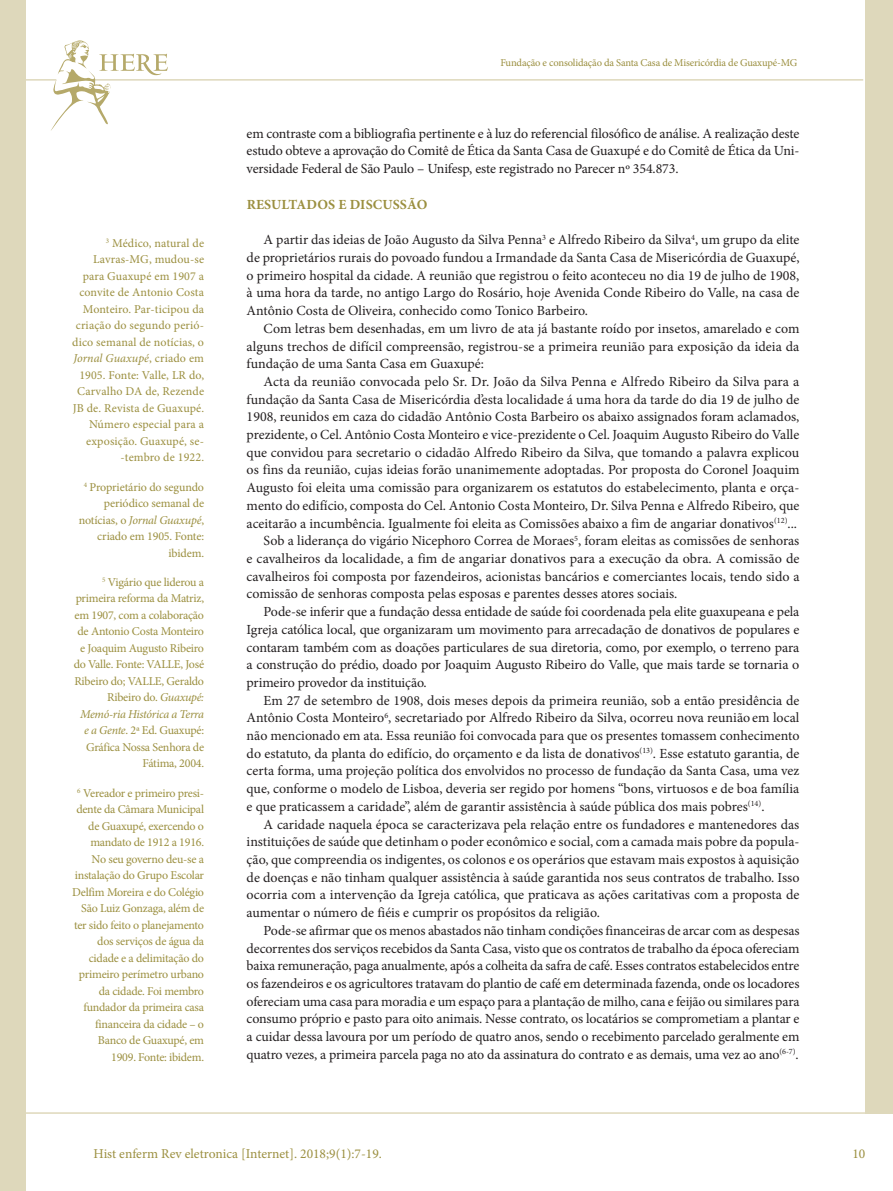
<style>
.page{position:relative;width:893px;height:1191px;background:#fff}
.page>*{position:absolute;margin:0;border:0;box-sizing:border-box;transform-origin:0 0}
.t1{font:13.95px/17.7px "Minion Pro";letter-spacing:-.005em;color:#231f20;text-align:justify}
.t2{font:700 13.95px "Minion Pro";letter-spacing:.01em;color:#9b8f3f}
.t3{font:13.5px "Minion Pro";color:#9b8f3f}
.t4{font:12px/16.5px "Minion Pro";letter-spacing:-.02em;color:#9b8f3f;text-align:right}
.t5{font:12px/16.5px "Minion Pro";letter-spacing:.01em;color:#9b8f3f;text-align:right}
.t6{font:10.5px "Minion Pro";letter-spacing:-.015em;color:#9b8f3f}
.s1{font-style:italic}
</style>
<div class="page">
<hr style="left:0;top:1112px;width:893px;height:1px;background:#ded8bb">
<hr style="left:0;top:79px;width:863px;height:2px;background:#ded8bb">
<div style="left:865px;top:0;width:28px;height:1113px;background:#ded8bb"></div>
<div style="left:0;top:0;width:26px;height:1191px;background:#ded8bb"></div>
<svg style="left:50px;top:40px;width:118px;height:91px"></svg>
<p class="t5" style="left:72px;top:235px;width:133px"><sup>3</sup> Médico, natural de<br>Lavras-MG, mudou-se para Guaxupé em 1907 a convite de Antonio Costa<br>Monteiro. Par-ticipou da criação do segundo perió&shy;dico semanal de notícias, o<br><span class="s1">Jornal Guaxupé</span>, criado em<br>1905. Fonte: Valle, LR do,<br>Carvalho DA de, Rezende<br>JB de. Revista de Guaxupé.<br>Número especial para a exposição. Guaxupé, se--tembro de 1922.</p>
<p class="t4" style="left:79px;top:478px;width:127px"><sup>4</sup> Proprietário do segundo periódico semanal de notícias, o <span class="s1">Jornal Guaxupé</span>, criado em 1905. Fonte: ibidem.</p>
<p class="t4" style="left:74px;top:574px;width:132px"><sup>5</sup> Vigário que liderou a primeira reforma da Matriz, em 1907, com a colaboração de Antonio Costa Monteiro e Joaquim Augusto Ribeiro do Valle. Fonte: VALLE, José<br>Ribeiro do; VALLE, Geraldo<br>Ribeiro do. <span class="s1">Guaxupé:<br>Memó-ria Histórica a Terra e a Gente</span>. 2ª Ed. Guaxupé:<br>Gráfica Nossa Senhora de<br>Fátima, 2004.</p>
<p class="t4" style="left:72px;top:784px;width:133px"><sup>6</sup> Vereador e primeiro presi&shy;dente da Câmara Municipal de Guaxupé, exercendo o mandato de 1912 a 1916.<br>No seu governo deu-se a instalação do Grupo Escolar<br>Delfim Moreira e do Colégio<br>São Luiz Gonzaga, além de ter sido feito o planejamento dos serviços de água da cidade e a delimitação do primeiro perímetro urbano da cidade. Foi membro fundador da primeira casa financeira da cidade – o<br>Banco de Guaxupé, em<br>1909. Fonte: ibidem.</p>
<p class="t6" style="left:500px;top:56px;width:298px">Fundação e consolidação da Santa Casa de Misericórdia de Guaxupé-MG</p>
<p class="t1" style="left:247px;top:124px;width:554px">em contraste com a bibliografia pertinente e à luz do referencial filosófico de análise. A realização deste estudo obteve a aprovação do Comitê de Ética da Santa Casa de Guaxupé e do Comitê de Ética da Uni&shy;versidade Federal de São Paulo – Unifesp, este registrado no Parecer nº 354.873.</p>
<p class="t2" style="left:247px;top:195px;width:182px">RESULTADOS E DISCUSSÃO</p>
<p class="t1" style="left:247px;top:231px;width:554px;text-indent:17px">A partir das ideias de João Augusto da Silva Penna<sup>3</sup> e Alfredo Ribeiro da Silva<sup>4</sup>, um grupo da elite de proprietários rurais do povoado fundou a Irmandade da Santa Casa de Misericórdia de Guaxupé, o primeiro hospital da cidade. A reunião que registrou o feito aconteceu no dia 19 de julho de 1908, à uma hora da tarde, no antigo Largo do Rosário, hoje Avenida Conde Ribeiro do Valle, na casa de Antônio Costa de Oliveira, conhecido como Tonico Barbeiro.</p>
<p class="t1" style="left:247px;top:319px;width:554px;text-indent:17px">Com letras bem desenhadas, em um livro de ata já bastante roído por insetos, amarelado e com alguns trechos de difícil compreensão, registrou-se a primeira reunião para exposição da ideia da fundação de uma Santa Casa em Guaxupé:</p>
<p class="t1" style="left:264px;top:373px;width:537px">Acta da reunião convocada pelo Sr. Dr. João da Silva Penna e Alfredo Ribeiro da Silva para a</p>
<p class="t1" style="left:247px;top:390px;width:554px">fundação da Santa Casa de Misericórdia d’esta localidade á uma hora da tarde do dia 19 de julho de</p>
<p class="t1" style="left:247px;top:408px;width:554px">1908, reunidos em caza do cidadão Antônio Costa Barbeiro os abaixo assignados foram aclamados,</p>
<p class="t1" style="left:247px;top:426px;width:554px">prezidente, o Cel. Antônio Costa Monteiro e vice-prezidente o Cel. Joaquim Augusto Ribeiro do Valle</p>
<p class="t1" style="left:247px;top:443px;width:554px">que convidou para secretario o cidadão Alfredo Ribeiro da Silva, que tomando a palavra explicou</p>
<p class="t1" style="left:247px;top:461px;width:554px">os fins da reunião, cujas ideias forão unanimemente adoptadas. Por proposta do Coronel Joaquim</p>
<p class="t1" style="left:247px;top:479px;width:554px">Augusto foi eleita uma comissão para organizarem os estatutos do estabelecimento, planta e orça-</p>
<p class="t1" style="left:247px;top:496px;width:554px">mento do edifício, composta do Cel. Antonio Costa Monteiro, Dr. Silva Penna e Alfredo Ribeiro, que</p>
<p class="t1" style="left:247px;top:514px;width:552px">aceitarão a incumbência. Igualmente foi eleita as Comissões abaixo a fim de angariar donativos<sup>(12)</sup>...</p>
<p class="t1" style="left:264px;top:532px;width:537px">Sob a liderança do vigário Nicephoro Correa de Moraes<sup>5</sup>, foram eleitas as comissões de senhoras</p>
<p class="t1" style="left:247px;top:550px;width:554px">e cavalheiros da localidade, a fim de angariar donativos para a execução da obra. A comissão de</p>
<p class="t1" style="left:247px;top:567px;width:555px">cavalheiros foi composta por fazendeiros, acionistas bancários e comerciantes locais, tendo sido a</p>
<p class="t1" style="left:247px;top:585px;width:432px">comissão de senhoras composta pelas esposas e parentes desses atores sociais.</p>
<p class="t1" style="left:264px;top:603px;width:537px">Pode-se inferir que a fundação dessa entidade de saúde foi coordenada pela elite guaxupeana e pela</p>
<p class="t1" style="left:247px;top:620px;width:554px">Igreja católica local, que organizaram um movimento para arrecadação de donativos de populares e</p>
<p class="t1" style="left:247px;top:638px;width:554px">contaram também com as doações particulares de sua diretoria, como, por exemplo, o terreno para</p>
<p class="t1" style="left:247px;top:656px;width:554px">a construção do prédio, doado por Joaquim Augusto Ribeiro do Valle, que mais tarde se tornaria o</p>
<p class="t1" style="left:247px;top:673px;width:182px">primeiro provedor da instituição.</p>
<p class="t1" style="left:264px;top:691px;width:537px">Em 27 de setembro de 1908, dois meses depois da primeira reunião, sob a então presidência de</p>
<p class="t1" style="left:247px;top:709px;width:554px">Antônio Costa Monteiro<sup>6</sup>, secretariado por Alfredo Ribeiro da Silva, ocorreu nova reunião em local</p>
<p class="t1" style="left:247px;top:727px;width:554px">não mencionado em ata. Essa reunião foi convocada para que os presentes tomassem conhecimento</p>
<p class="t1" style="left:247px;top:744px;width:554px">do estatuto, da planta do edifício, do orçamento e da lista de donativos<sup>(13)</sup>. Esse estatuto garantia, de</p>
<p class="t1" style="left:247px;top:762px;width:554px">certa forma, uma projeção política dos envolvidos no processo de fundação da Santa Casa, uma vez</p>
<p class="t1" style="left:247px;top:780px;width:554px">que, conforme o modelo de Lisboa, deveria ser regido por homens “bons, virtuosos e de boa família</p>
<p class="t1" style="left:247px;top:797px;width:519px">e que praticassem a caridade”, além de garantir assistência à saúde pública dos mais pobres<sup>(14)</sup>.</p>
<p class="t1" style="left:264px;top:815px;width:537px">A caridade naquela época se caracterizava pela relação entre os fundadores e mantenedores das</p>
<p class="t1" style="left:247px;top:833px;width:554px">instituições de saúde que detinham o poder econômico e social, com a camada mais pobre da popula-</p>
<p class="t1" style="left:247px;top:850px;width:554px">ção, que compreendia os indigentes, os colonos e os operários que estavam mais expostos à aquisição</p>
<p class="t1" style="left:247px;top:868px;width:554px">de doenças e não tinham qualquer assistência à saúde garantida nos seus contratos de trabalho. Isso</p>
<p class="t1" style="left:247px;top:886px;width:554px">ocorria com a intervenção da Igreja católica, que praticava as ações caritativas com a proposta de</p>
<p class="t1" style="left:247px;top:904px;width:355px">aumentar o número de fiéis e cumprir os propósitos da religião.</p>
<p class="t1" style="left:264px;top:921px;width:537px">Pode-se afirmar que os menos abastados não tinham condições financeiras de arcar com as despesas</p>
<p class="t1" style="left:247px;top:939px;width:554px">decorrentes dos serviços recebidos da Santa Casa, visto que os contratos de trabalho da época ofereciam</p>
<p class="t1" style="left:247px;top:957px;width:554px">baixa remuneração, paga anualmente, após a colheita da safra de café. Esses contratos estabelecidos entre</p>
<p class="t1" style="left:247px;top:974px;width:554px">os fazendeiros e os agricultores tratavam do plantio de café em determinada fazenda, onde os locadores</p>
<p class="t1" style="left:247px;top:992px;width:554px">ofereciam uma casa para moradia e um espaço para a plantação de milho, cana e feijão ou similares para</p>
<p class="t1" style="left:247px;top:1010px;width:554px">consumo próprio e pasto para oito animais. Nesse contrato, os locatários se comprometiam a plantar e</p>
<p class="t1" style="left:247px;top:1027px;width:554px">a cuidar dessa lavoura por um período de quatro anos, sendo o recebimento parcelado geralmente em</p>
<p class="t1" style="left:247px;top:1045px;width:553px">quatro vezes, a primeira parcela paga no ato da assinatura do contrato e as demais, uma vez ao ano<sup>(6-7)</sup>.</p>
<p class="t3" style="left:94px;top:1144px;width:290px">Hist enferm Rev eletronica [Internet]. 2018;9(1):7-19.</p>
<p class="t3" style="left:852px;top:1144px;width:14px">10</p>
</div>
